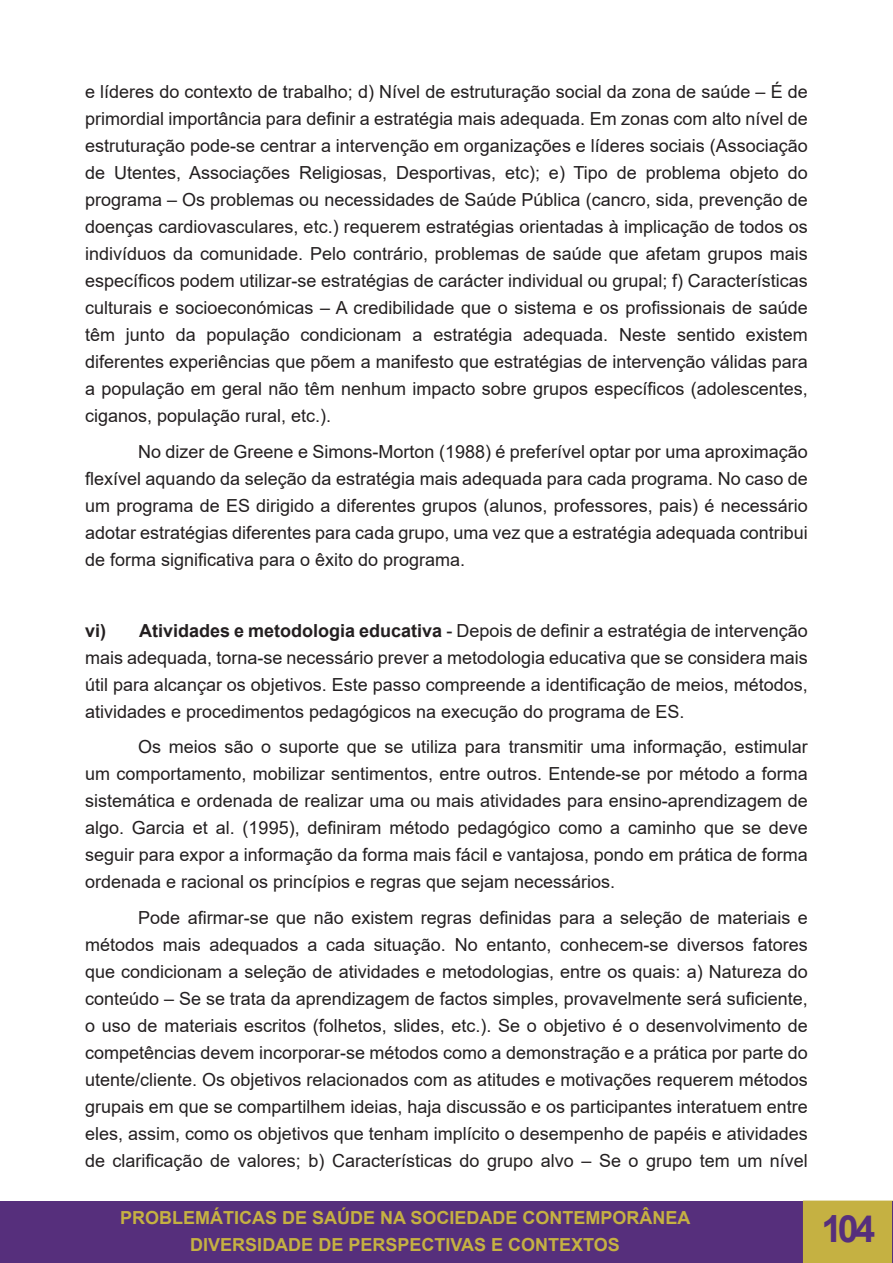
<style>
.page{position:relative;width:893px;height:1263px;background:#fff}
.page>*{position:absolute;margin:0;border:0;box-sizing:border-box;transform-origin:0 0}
.t1{font:700 37.5px "Arial";color:#562f7c}
.Recuo_de_corpo_de_te{font:18px/27px "Arial";color:#231f20;text-align:justify}
.t2{font:700 18px/27px "Arial";color:#c5b142;text-align:center}
.s1{font-weight:700}
</style>
<div class="page">
<div style="left:0;top:1201px;width:810px;height:62px;background:#562f7c"></div>
<div style="left:803px;top:1200px;width:90px;height:63px;background:#c5b142;border:2px solid #c5b142"></div>
<hr style="left:892px;top:1201px;width:1px;height:62px;background:#562f7c">
<p class="Recuo_de_corpo_de_te" style="left:85px;top:78px;width:724px">e líderes do contexto de trabalho; d) Nível de estruturação social da zona de saúde – É de primordial importância para definir a estratégia mais adequada. Em zonas com alto nível de estruturação pode-se centrar a intervenção em organizações e líderes sociais (Associação de Utentes, Associações Religiosas, Desportivas, etc); e) Tipo de problema objeto do programa – Os problemas ou necessidades de Saúde Pública (cancro, sida, prevenção de doenças cardiovasculares, etc.) requerem estratégias orientadas à implicação de todos os indivíduos da comunidade. Pelo contrário, problemas de saúde que afetam grupos mais específicos podem utilizar-se estratégias de carácter individual ou grupal; f) Características culturais e socioeconómicas – A credibilidade que o sistema e os profissionais de saúde têm junto da população condicionam a estratégia adequada. Neste sentido existem diferentes experiências que põem a manifesto que estratégias de intervenção válidas para a população em geral não têm nenhum impacto sobre grupos específicos (adolescentes, ciganos, população rural, etc.).</p>
<p class="Recuo_de_corpo_de_te" style="left:85px;top:438px;width:724px;text-indent:53px">No dizer de Greene e Simons-Morton (1988) é preferível optar por uma aproximação flexível aquando da seleção da estratégia mais adequada para cada programa. No caso de um programa de ES dirigido a diferentes grupos (alunos, professores, pais) é necessário adotar estratégias diferentes para cada grupo, uma vez que a estratégia adequada contribui de forma significativa para o êxito do programa.</p>
<p class="Recuo_de_corpo_de_te" style="left:85px;top:617px;width:724px"><span class="s1">vi) Atividades e metodologia educativa</span> - Depois de definir a estratégia de intervenção mais adequada, torna-se necessário prever a metodologia educativa que se considera mais útil para alcançar os objetivos. Este passo compreende a identificação de meios, métodos, atividades e procedimentos pedagógicos na execução do programa de ES.</p>
<p class="Recuo_de_corpo_de_te" style="left:85px;top:733px;width:724px;text-indent:53px">Os meios são o suporte que se utiliza para transmitir uma informação, estimular um comportamento, mobilizar sentimentos, entre outros. Entende-se por método a forma sistemática e ordenada de realizar uma ou mais atividades para ensino-aprendizagem de algo. Garcia et al. (1995), definiram método pedagógico como a caminho que se deve seguir para expor a informação da forma mais fácil e vantajosa, pondo em prática de forma ordenada e racional os princípios e regras que sejam necessários.</p>
<p class="Recuo_de_corpo_de_te" style="left:85px;top:904px;width:724px;text-indent:53px">Pode afirmar-se que não existem regras definidas para a seleção de materiais e métodos mais adequados a cada situação. No entanto, conhecem-se diversos fatores que condicionam a seleção de atividades e metodologias, entre os quais: a) Natureza do conteúdo – Se se trata da aprendizagem de factos simples, provavelmente será suficiente, o uso de materiais escritos (folhetos, slides, etc.). Se o objetivo é o desenvolvimento de competências devem incorporar-se métodos como a demonstração e a prática por parte do utente/cliente. Os objetivos relacionados com as atitudes e motivações requerem métodos grupais em que se compartilhem ideias, haja discussão e os participantes interatuem entre eles, assim, como os objetivos que tenham implícito o desempenho de papéis e atividades de clarificação de valores; b) Características do grupo alvo – Se o grupo tem um nível</p>
<p class="t2" style="left:120px;top:1204px;width:572px">PROBLEMÁTICAS DE SAÚDE NA SOCIEDADE CONTEMPORÂNEA<br>DIVERSIDADE DE PERSPECTIVAS E CONTEXTOS</p>
<h1 class="t1" style="left:821px;top:1202px;width:55px">104</h1>
</div>
